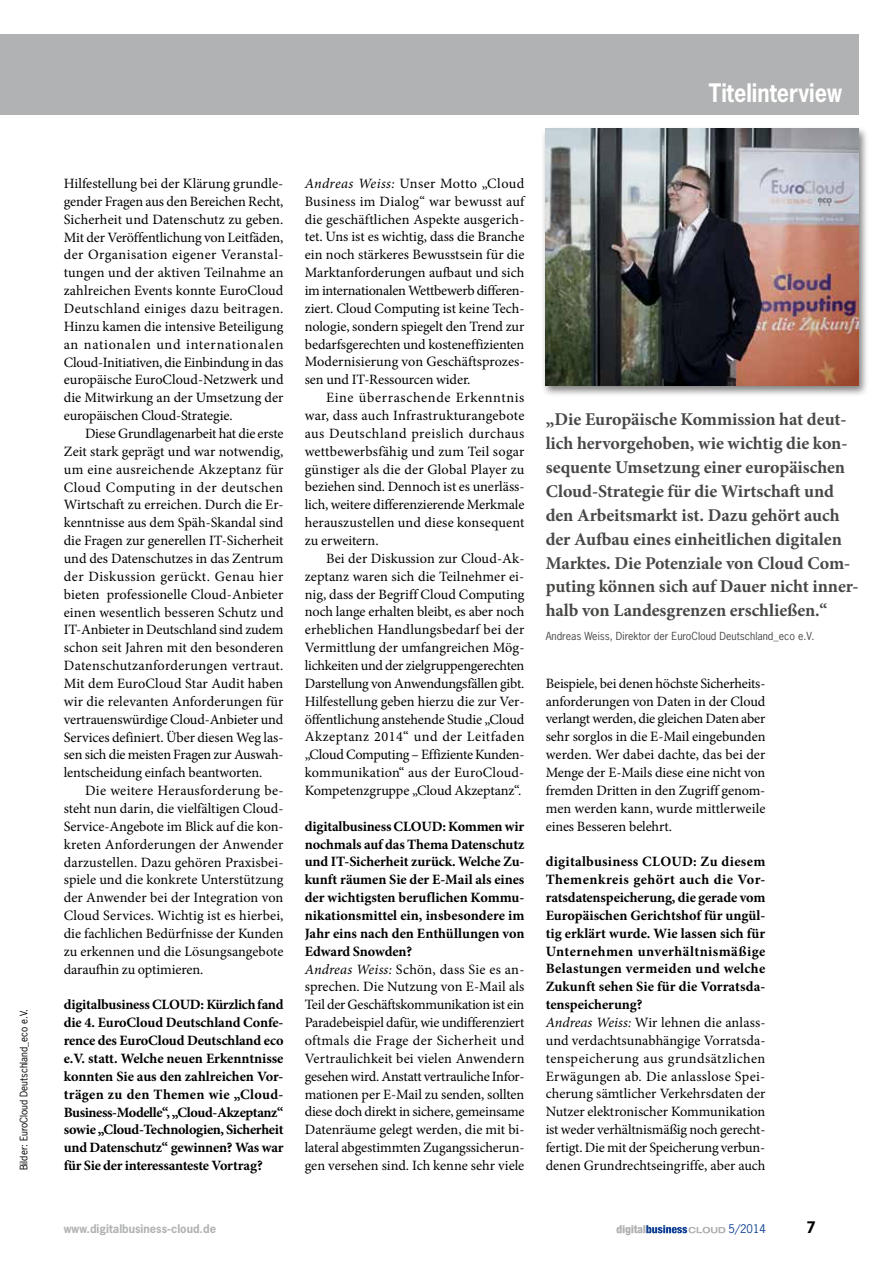
<style>
.page{position:relative;width:893px;height:1263px;background:#fff}
.page>*{position:absolute;margin:0;border:0;box-sizing:border-box;transform-origin:0 0}
.t1{font:700 24px "News Gothic Std";color:#fff;scale:.9 1}
.t2{font:700 18px/24px "Minion Pro";letter-spacing:-.005em;color:#484847}
.t3{font:700 15px "News Gothic Std";color:#000}
.t4{font:14.25px/17.9px "Minion Pro";letter-spacing:-.005em;color:#000;text-align:justify}
.t5{font:700 14.25px/17.9px "Minion Pro";letter-spacing:-.015em;color:#000;text-align:justify}
.t6{font:700 11.25px "News Gothic Std";color:#b1b2b3}
.t7{font:11.25px "News Gothic Std";color:#0f3f93}
.t8{font:10.5px "News Gothic Std";color:#484847}
.t9{font:9.75px "News Gothic Std";color:#000}
.s1{font-style:italic}
.s2{font-weight:700}
</style>
<div class="page">
<svg style="left:616px;top:1225px;width:109px;height:10px"></svg>
<div style="left:0;top:34px;width:859px;height:81px;background:#b1b2b3"></div>
<div style="left:541px;top:126px;width:328px;height:271px;background:#000;opacity:.5"></div>
<img style="left:546px;top:128px;width:313px;height:257px">
<p class="t9" style="left:17px;top:1170px;width:163px;rotate:-90deg">Bilder: EuroCloud Deutschland_eco e.V.</p>
<h1 class="t1" style="left:709px;top:77px;width:149px">Titelinterview</h1>
<p class="t4" style="left:64px;top:175px;width:221px">Hilfestellung bei der Klärung grundle&shy;gender Fragen aus den Bereichen Recht, Sicherheit und Datenschutz zu geben.<br>Mit der Veröffentlichung von Leitfäden, der Organisation eigener Veranstal&shy;tungen und der aktiven Teilnahme an zahlreichen Events konnte EuroCloud Deutschland einiges dazu beitragen.<br>Hinzu kamen die intensive Beteiligung an nationalen und internationalen Cloud-Initiativen, die Einbindung in das europäische EuroCloud-Netzwerk und die Mitwirkung an der Umsetzung der europäischen Cloud-Strategie.</p>
<p class="t4" style="left:64px;top:425px;width:221px;text-indent:21px">Diese Grundlagenarbeit hat die erste Zeit stark geprägt und war notwendig, um eine ausreichende Akzeptanz für Cloud Computing in der deutschen Wirtschaft zu erreichen. Durch die Er&shy;kenntnisse aus dem Späh-Skandal sind die Fragen zur generellen IT-Sicherheit und des Datenschutzes in das Zentrum der Diskussion gerückt. Genau hier bieten professionelle Cloud-Anbieter einen wesentlich besseren Schutz und IT-Anbieter in Deutschland sind zudem schon seit Jahren mit den besonderen Datenschutzanforderungen vertraut.<br>Mit dem EuroCloud Star Audit haben wir die relevanten Anforderungen für vertrauenswürdige Cloud-Anbieter und Services definiert. Über diesen Weg las&shy;sen sich die meisten Fragen zur Auswah&shy;lentscheidung einfach beantworten.</p>
<p class="t4" style="left:64px;top:782px;width:221px;text-indent:21px">Die weitere Herausforderung be&shy;steht nun darin, die vielfältigen Cloud-Service-Angebote im Blick auf die kon&shy;kreten Anforderungen der Anwender darzustellen. Dazu gehören Praxisbei&shy;spiele und die konkrete Unterstützung der Anwender bei der Integration von Cloud Services. Wichtig ist es hierbei, die fachlichen Bedürfnisse der Kunden zu erkennen und die Lösungsangebote daraufhin zu optimieren.</p>
<p class="t5" style="left:64px;top:996px;width:221px">digitalbusiness CLOUD: Kürzlich fand die 4. EuroCloud Deutschland Confe&shy;rence des EuroCloud Deutschland eco e.V. statt. Welche neuen Erkenntnisse konnten Sie aus den zahlreichen Vor&shy;trägen zu den Themen wie „Cloud-Business-Modelle“, „Cloud-Akzeptanz“ sowie „Cloud-Technologien, Sicherheit und Datenschutz“ gewinnen? Was war für Sie der interessanteste Vortrag?</p>
<p class="t4" style="left:305px;top:174px;width:221px"><span class="s1">Andreas Weiss:</span> Unser Motto „Cloud Business im Dialog“ war bewusst auf die geschäftlichen Aspekte ausgerich&shy;tet. Uns ist es wichtig, dass die Branche ein noch stärkeres Bewusstsein für die Marktanforderungen aufbaut und sich im internationalen Wettbewerb differen&shy;ziert. Cloud Computing ist keine Tech&shy;nologie, sondern spiegelt den Trend zur bedarfsgerechten und kosteneffizienten Modernisierung von Geschäftsprozes&shy;sen und IT-Ressourcen wider.</p>
<p class="t4" style="left:305px;top:389px;width:221px;text-indent:21px">Eine überraschende Erkenntnis war, dass auch Infrastrukturangebote aus Deutschland preislich durchaus wettbewerbsfähig und zum Teil sogar günstiger als die der Global Player zu beziehen sind. Dennoch ist es unerläss&shy;lich, weitere differenzierende Merkmale herauszustellen und diese konsequent zu erweitern.</p>
<p class="t4" style="left:305px;top:549px;width:221px;text-indent:21px">Bei der Diskussion zur Cloud-Ak&shy;zeptanz waren sich die Teilnehmer ei&shy;nig, dass der Begriff Cloud Computing noch lange erhalten bleibt, es aber noch erheblichen Handlungsbedarf bei der Vermittlung der umfangreichen Mög&shy;lichkeiten und der zielgruppengerechten Darstellung von Anwendungsfällen gibt.<br>Hilfestellung geben hierzu die zur Ver&shy;öffentlichung anstehende Studie „Cloud Akzeptanz 2014“ und der Leitfaden „Cloud Computing – Effiziente Kunden&shy;kommunikation“ aus der EuroCloud-Kompetenzgruppe „Cloud Akzeptanz“.</p>
<p class="t4" style="left:305px;top:817px;width:221px;text-align:left"><span class="s2">digitalbusiness CLOUD: Kommen wir nochmals auf das Thema Datenschutz und IT-Sicherheit zurück. Welche Zu&shy;kunft räumen Sie der E-Mail als eines der wichtigsten beruflichen Kommu&shy;nikationsmittel ein, insbesondere im Jahr eins nach den Enthüllungen von Edward Snowden?<br></span><span class="s1">Andreas Weiss:</span> Schön, dass Sie es an&shy;sprechen. Die Nutzung von E-Mail als Teil der Geschäftskommunikation ist ein Paradebeispiel dafür, wie undifferenziert oftmals die Frage der Sicherheit und Vertraulichkeit bei vielen Anwendern gesehen wird. Anstatt vertrauliche Infor&shy;mationen per E-Mail zu senden, sollten diese doch direkt in sichere, gemeinsame Datenräume gelegt werden, die mit bi&shy;lateral abgestimmten Zugangssicherun&shy;gen versehen sind. Ich kenne sehr viele</p>
<p class="t2" style="left:546px;top:406px;width:314px">„Die Europäische Kommission hat deut&shy;lich hervorgehoben, wie wichtig die kon&shy;sequente Umsetzung einer europäischen Cloud-Strategie für die Wirtschaft und den Arbeitsmarkt ist. Dazu gehört auch der Aufbau eines einheitlichen digitalen Marktes. Die Potenziale von Cloud Com&shy;puting können sich auf Dauer nicht inner&shy;halb von Landesgrenzen erschließen.“</p>
<p class="t8" style="left:546px;top:629px;width:270px">Andreas Weiss, Direktor der EuroCloud Deutschland_eco e.V.</p>
<p class="t4" style="left:546px;top:674px;width:221px">Beispiele, bei denen höchste Sicherheits&shy;anforderungen von Daten in der Cloud verlangt werden, die gleichen Daten aber sehr sorglos in die E-Mail eingebunden werden. Wer dabei dachte, das bei der Menge der E-Mails diese eine nicht von fremden Dritten in den Zugriff genom&shy;men werden kann, wurde mittlerweile eines Besseren belehrt.</p>
<p class="t4" style="left:546px;top:853px;width:221px;text-align:left"><span class="s2">digitalbusiness CLOUD: Zu diesem Themenkreis gehört auch die Vor&shy;ratsdatenspeicherung, die gerade vom Europäischen Gerichtshof für ungül&shy;tig erklärt wurde. Wie lassen sich für Unternehmen unverhältnismäßige Belastungen vermeiden und welche Zukunft sehen Sie für die Vorratsda&shy;tenspeicherung?<br></span><span class="s1">Andreas Weiss:</span> Wir lehnen die anlass&shy;und verdachtsunabhängige Vorratsda&shy;tenspeicherung aus grundsätzlichen Erwägungen ab. Die anlasslose Spei&shy;cherung sämtlicher Verkehrsdaten der Nutzer elektronischer Kommunikation ist weder verhältnismäßig noch gerecht&shy;fertigt. Die mit der Speicherung verbun&shy;denen Grundrechtseingriffe, aber auch</p>
<p class="t6" style="left:64px;top:1221px;width:154px">www.digitalbusiness-cloud.de</p>
<p class="t7" style="left:729px;top:1222px;width:39px">5/2014</p>
<p class="t3" style="left:806px;top:1217px;width:11px">7</p>
</div>
